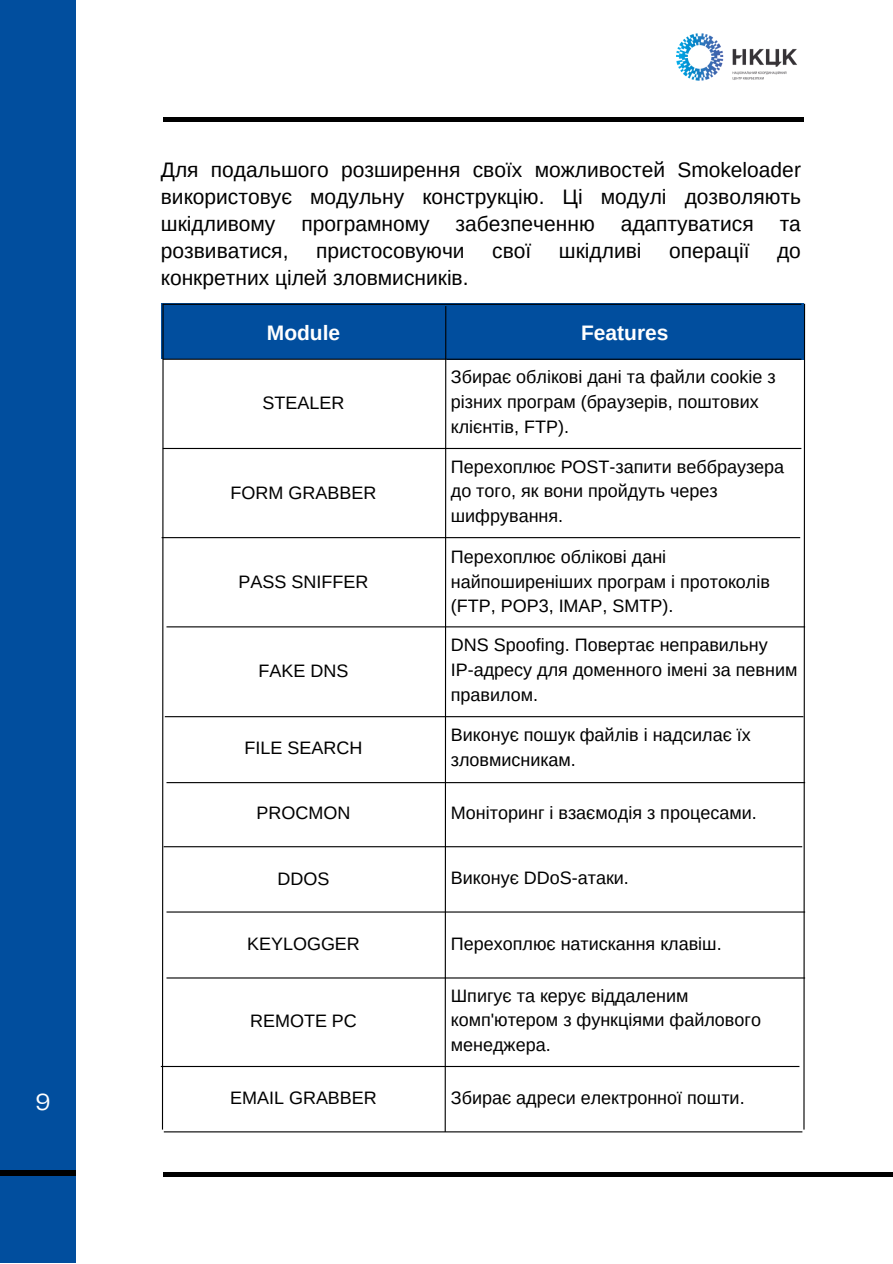
<style>
.page{position:relative;width:893px;height:1264px;background:#fff}
.page>*{position:absolute;margin:0;border:0;box-sizing:border-box;transform-origin:0 0}
.t1{font:24.15px "Telegraf";color:#fff}
.t2{font:21px/27px "Arimo";color:#000;text-align:justify}
.t3{font:700 21px "Arimo";color:#fff}
.t4{font:18px/24.8px "Arimo";color:#000}
</style>
<div class="page">
<hr style="left:163px;top:117px;width:640px;height:4px;background:#000">
<hr style="left:163px;top:1172px;width:729px;height:4px;background:#000">
<div style="left:0;top:0;width:76px;height:1262px;background:#014e9e"></div>
<div style="left:0;top:1170px;width:76px;height:5px;background:#000"></div>
<img style="left:676px;top:33px;width:121px;height:48px">
<div style="left:161px;top:304px;width:285px;height:58px;background:#014e9e"></div>
<div style="left:446px;top:304px;width:357px;height:58px;background:#014e9e"></div>
<div style="left:161px;top:360px;width:285px;height:89px;background:#fff"></div>
<div style="left:446px;top:360px;width:357px;height:87px;background:#fff"></div>
<hr style="left:163px;top:304px;width:638px;height:1px;background:#000">
<svg style="left:444px;top:306px;width:3px;height:825px"></svg>
<svg style="left:161px;top:303px;width:3px;height:827px"></svg>
<svg style="left:802px;top:303px;width:3px;height:827px"></svg>
<hr style="left:163px;top:359px;width:638px;height:1px;background:#000">
<hr style="left:163px;top:448px;width:638px;height:1px;background:#000">
<hr style="left:162px;top:537px;width:638px;height:1px;background:#000">
<hr style="left:166px;top:626px;width:639px;height:1px;background:#000">
<hr style="left:165px;top:716px;width:638px;height:1px;background:#000">
<hr style="left:166px;top:782px;width:639px;height:1px;background:#000">
<hr style="left:164px;top:846px;width:638px;height:1px;background:#000">
<hr style="left:166px;top:911px;width:639px;height:1px;background:#000">
<hr style="left:166px;top:977px;width:639px;height:1px;background:#000">
<hr style="left:161px;top:1065px;width:638px;height:2px;background:#000">
<hr style="left:164px;top:1131px;width:638px;height:1px;background:#000">
<p class="t1" style="left:36px;top:1091px;width:17px">9</p>
<p class="t2" style="left:161px;top:156px;width:641px">Для подальшого розширення своїх можливостей Smokeloader використовує модульну конструкцію. Ці модулі дозволяють шкідливому програмному забезпеченню адаптуватися та розвиватися,</p>
<p class="t2" style="left:316px;top:237px;width:150px">пристосовуючи</p>
<p class="t2" style="left:492px;top:237px;width:41px">свої</p>
<p class="t2" style="left:558px;top:237px;width:84px">шкідливі</p>
<p class="t2" style="left:669px;top:237px;width:82px">операції</p>
<p class="t2" style="left:777px;top:237px;width:25px">до</p>
<p class="t2" style="left:161px;top:264px;width:309px">конкретних цілей зловмисників.</p>
<p class="t3" style="left:267px;top:321px;width:75px">Module</p>
<p class="t3" style="left:581px;top:321px;width:89px">Features</p>
<p class="t4" style="left:262px;top:390px;width:83px">STEALER</p>
<p class="t4" style="left:230px;top:480px;width:147px">FORM GRABBER</p>
<p class="t4" style="left:238px;top:569px;width:131px">PASS SNIFFER</p>
<p class="t4" style="left:258px;top:658px;width:91px">FAKE DNS</p>
<p class="t4" style="left:244px;top:735px;width:119px">FILE SEARCH</p>
<p class="t4" style="left:256px;top:800px;width:95px">PROCMON</p>
<p class="t4" style="left:451px;top:365px;width:326px">Збирає облікові дані та файли cookie з різних програм (браузерів, поштових клієнтів, FTP).</p>
<p class="t4" style="left:451px;top:454px;width:335px">Перехоплює POST-запити веббраузера до того, як вони пройдуть через шифрування.</p>
<p class="t4" style="left:451px;top:544px;width:320px">Перехоплює облікові дані найпоширеніших програм і протоколів (FTP, POP3, IMAP, SMTP).</p>
<p class="t4" style="left:451px;top:632px;width:318px">DNS Spoofing. Повертає неправильну</p>
<p class="t4" style="left:451px;top:657px;width:348px">IP-адресу для доменного імені за певним правилом.</p>
<p class="t4" style="left:451px;top:722px;width:301px">Виконує пошук файлів і надсилає їх зловмисникам.</p>
<p class="t4" style="left:451px;top:800px;width:307px">Моніторинг і взаємодія з процесами.</p>
<p class="t4" style="left:277px;top:866px;width:53px">DDOS</p>
<p class="t4" style="left:451px;top:865px;width:179px">Виконує DDoS-атаки.</p>
<p class="t4" style="left:247px;top:931px;width:114px">KEYLOGGER</p>
<p class="t4" style="left:250px;top:1008px;width:108px">REMOTE PC</p>
<p class="t4" style="left:230px;top:1085px;width:148px">EMAIL GRABBER</p>
<p class="t4" style="left:451px;top:931px;width:272px">Перехоплює натискання клавіш.</p>
<p class="t4" style="left:451px;top:982px;width:311px">Шпигує та керує віддаленим комп'ютером з функціями файлового менеджера.</p>
<p class="t4" style="left:451px;top:1085px;width:295px">Збирає адреси електронної пошти.</p>
</div>
